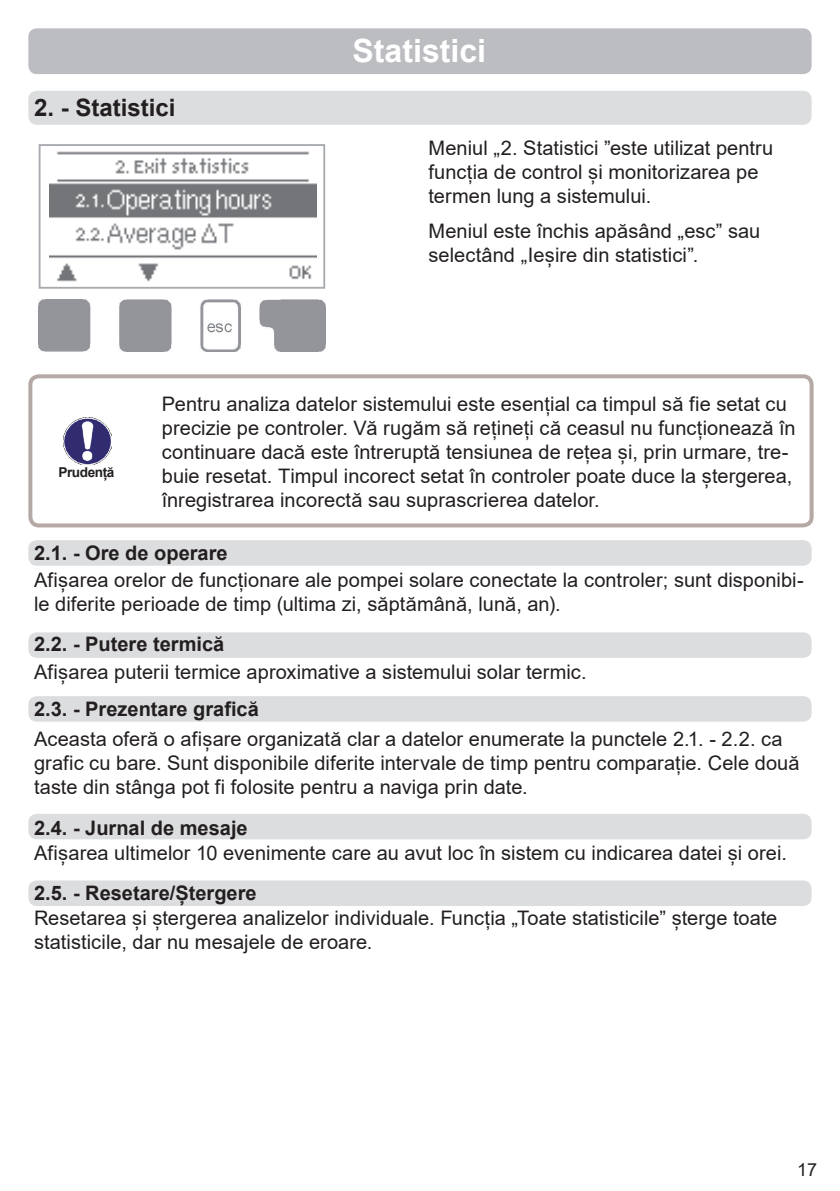
<style>
.page{position:relative;width:840px;height:1191px;background:#fff}
.page>*{position:absolute;margin:0;border:0;box-sizing:border-box;transform-origin:0 0}
.t1{font:700 32px "Arial";color:#fff}
.t2{font:700 24px "Arial";color:#231f20}
.t3{font:20px/24px "Arial";letter-spacing:.005em;color:#231f20}
.t4{font:700 20px "Arial";color:#231f20}
.t5{font:18px "Arial";color:#231f20}
.t6{font:700 13.6px "Arial";letter-spacing:-.03em;color:#231f20}
</style>
<div class="page">
<div style="left:28px;top:91px;width:783px;height:34px;background:#dcdddf;border-radius:9px"></div>
<div style="left:28px;top:28px;width:783px;height:46px;background:#bcbdc0;border-radius:9px"></div>
<div style="left:28px;top:374px;width:785px;height:153px;border:4px solid #b5a9a5;border-radius:9px"></div>
<div style="left:28px;top:540px;width:783px;height:26px;background:#dcdddf;border-radius:9px"></div>
<div style="left:28px;top:880px;width:783px;height:26px;background:#dcdddf;border-radius:9px"></div>
<div style="left:28px;top:814px;width:783px;height:25px;background:#dcdddf;border-radius:9px"></div>
<div style="left:28px;top:696px;width:783px;height:25px;background:#dcdddf;border-radius:9px"></div>
<div style="left:28px;top:632px;width:783px;height:26px;background:#dcdddf;border-radius:9px"></div>
<img style="left:39px;top:299px;width:286px;height:52px">
<div style="left:39px;top:144px;width:286px;height:145px;border:2px solid #a7aaae"></div>
<img style="left:49px;top:151px;width:267px;height:131px">
<img style="left:64px;top:417px;width:47px;height:48px">
<p class="t2" style="left:34px;top:91px;width:143px">2. - Statistici</p>
<h1 class="t1" style="left:352px;top:28px;width:135px">Statistici</h1>
<p class="t3" style="left:428px;top:136px;width:346px">Meniul „2. Statistici ”este utilizat pentru funcția de control și monitorizarea pe termen lung a sistemului.</p>
<p class="t3" style="left:428px;top:219px;width:333px">Meniul este închis apăsând „esc” sau selectând „Ieșire din statistici”.</p>
<p class="t6" style="left:58px;top:463px;width:58px">Prudență</p>
<p class="t3" style="left:162px;top:392px;width:635px">Pentru analiza datelor sistemului este esențial ca timpul să fie setat cu precizie pe controler. Vă rugăm să rețineți că ceasul nu funcționează în continuare dacă este întreruptă tensiunea de rețea și, prin urmare, tre&shy;buie resetat. Timpul incorect setat în controler poate duce la ștergerea, înregistrarea incorectă sau suprascrierea datelor.</p>
<p class="t4" style="left:34px;top:539px;width:195px">2.1. - Ore de operare</p>
<p class="t3" style="left:34px;top:568px;width:770px">Afișarea orelor de funcționare ale pompei solare conectate la controler; sunt disponibi&shy;le diferite perioade de timp (ultima zi, săptămână, lună, an).</p>
<p class="t4" style="left:34px;top:630px;width:192px">2.2. - Putere termică</p>
<p class="t3" style="left:34px;top:659px;width:553px">Afișarea puterii termice aproximative a sistemului solar termic.</p>
<p class="t4" style="left:34px;top:695px;width:226px">2.3. - Prezentare grafică</p>
<p class="t3" style="left:34px;top:727px;width:766px">Aceasta oferă o afișare organizată clar a datelor enumerate la punctele 2.1. - 2.2. ca grafic cu bare. Sunt disponibile diferite intervale de timp pentru comparație. Cele două taste din stânga pot fi folosite pentru a naviga prin date.</p>
<p class="t4" style="left:34px;top:814px;width:215px">2.4. - Jurnal de mesaje</p>
<p class="t3" style="left:34px;top:840px;width:754px">Afișarea ultimelor 10 evenimente care au avut loc în sistem cu indicarea datei și orei.</p>
<p class="t4" style="left:34px;top:878px;width:224px">2.5. - Resetare/Ștergere</p>
<p class="t3" style="left:34px;top:906px;width:744px">Resetarea și ștergerea analizelor individuale. Funcția „Toate statisticile” șterge toate statisticile, dar nu mesajele de eroare.</p>
<p class="t5" style="left:796px;top:1157px;width:22px">17</p>
</div>
